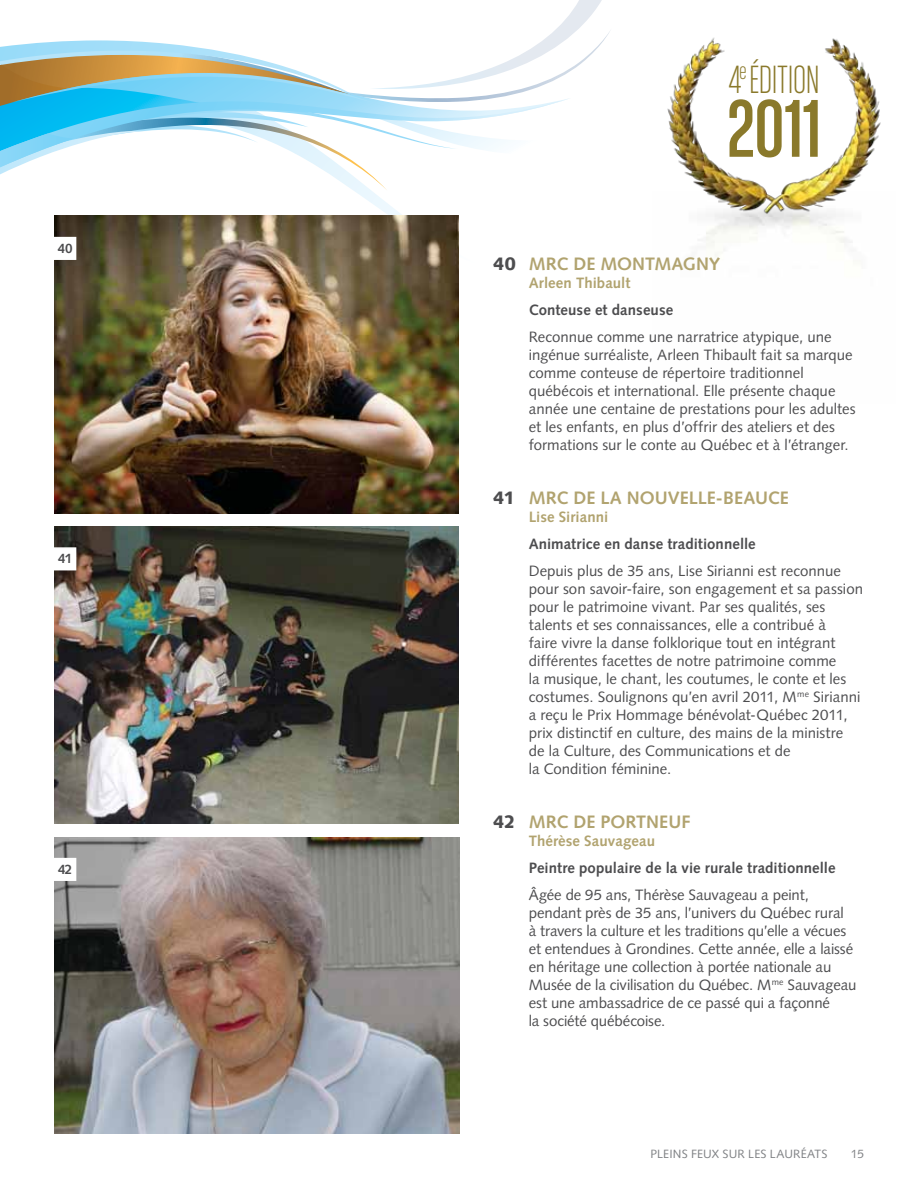
<style>
.page{position:relative;width:918px;height:1188px;background:#fff}
.page>*{position:absolute;margin:0;border:0;box-sizing:border-box;transform-origin:0 0}
.t1{font:87.15px "Chalet Comprime Cologne Eighty";color:#8a792b}
.t2{font:41.85px "Chalet Comprime Milan Eighty";letter-spacing:-.005em;color:#8a792b}
.t3{font:700 18px "Syntax";color:#b1a36f}
.t4{font:15px/18px "Syntax";color:#4d4d4f}
.t5{font:700 15px "Syntax";letter-spacing:.005em;color:#4d4d4f}
.t6{font:700 15px "Syntax";letter-spacing:.005em;color:#b1a36f}
.t7{font:700 13.5px "Syntax";color:#4d4d4f}
.t8{font:12px "Syntax";letter-spacing:.01em;color:#808285}
.s1{font-weight:900;color:#4d4d4f}
</style>
<div class="page">
<svg style="left:54px;top:191px;width:405px;height:25px"></svg>
<svg style="left:0;top:0;width:610px;height:191px"></svg>
<img style="left:54px;top:216px;width:405px;height:297px">
<div style="left:53px;top:237px;width:23px;height:23px;background:#fff"></div>
<img style="left:54px;top:526px;width:405px;height:297px">
<div style="left:53px;top:547px;width:23px;height:23px;background:#fff"></div>
<img style="left:54px;top:837px;width:405px;height:297px">
<div style="left:53px;top:858px;width:23px;height:23px;background:#fff"></div>
<img style="left:667px;top:37px;width:214px;height:194px">
<p class="t7" style="left:58px;top:241px;width:16px">40</p>
<p class="t7" style="left:58px;top:551px;width:16px">41</p>
<p class="t7" style="left:58px;top:862px;width:16px">42</p>
<h2 class="t2" style="left:729px;top:57px;width:92px">4<sup>e</sup>ÉDITION</h2>
<h1 class="t1" style="left:727px;top:81px;width:96px">2011</h1>
<p class="t3" style="left:493px;top:253px;width:229px"><span class="s1">40</span> MRC DE MONTMAGNY</p>
<p class="t6" style="left:529px;top:274px;width:103px">Arleen Thibault</p>
<p class="t5" style="left:529px;top:301px;width:146px">Conteuse et danseuse</p>
<p class="t4" style="left:529px;top:328px;width:328px">Reconnue comme une narratrice atypique, une ingénue surréaliste, Arleen Thibault fait sa marque comme conteuse de répertoire traditionnel québécois et international. Elle présente chaque année une centaine de prestations pour les adultes et les enfants, en plus d’offrir des ateliers et des formations sur le conte au Québec et à l’étranger.</p>
<p class="t3" style="left:493px;top:487px;width:298px"><span class="s1">41</span> MRC DE LA NOUVELLE-BEAUCE</p>
<p class="t6" style="left:529px;top:508px;width:81px">Lise Sirianni</p>
<p class="t5" style="left:529px;top:535px;width:228px">Animatrice en danse traditionnelle</p>
<p class="t4" style="left:529px;top:562px;width:336px">Depuis plus de 35 ans, Lise Sirianni est reconnue pour son savoir-faire, son engagement et sa passion pour le patrimoine vivant. Par ses qualités, ses talents et ses connaissances, elle a contribué à<br>faire vivre la danse folklorique tout en intégrant différentes facettes de notre patrimoine comme<br>la musique, le chant, les coutumes, le conte et les costumes. Soulignons qu’en avril 2011, M<sup>me</sup> Sirianni a reçu le Prix Hommage bénévolat-Québec 2011, prix distinctif en culture, des mains de la ministre<br>de la Culture, des Communications et de<br>la Condition féminine.</p>
<p class="t3" style="left:493px;top:811px;width:199px"><span class="s1">42</span> MRC DE PORTNEUF</p>
<p class="t6" style="left:529px;top:832px;width:128px">Thérèse Sauvageau</p>
<p class="t5" style="left:529px;top:859px;width:308px">Peintre populaire de la vie rurale traditionnelle</p>
<p class="t4" style="left:529px;top:886px;width:329px">Âgée de 95 ans, Thérèse Sauvageau a peint, pendant près de 35 ans, l’univers du Québec rural<br>à travers la culture et les traditions qu’elle a vécues et entendues à Grondines. Cette année, elle a laissé en héritage une collection à portée nationale au Musée de la civilisation du Québec. M<sup>me</sup> Sauvageau est une ambassadrice de ce passé qui a façonné<br>la société québécoise.</p>
<p class="t8" style="left:650px;top:1147px;width:179px">PLEINS FEUX SUR LES LAURÉATS</p>
<p class="t8" style="left:851px;top:1147px;width:15px">15</p>
</div>
